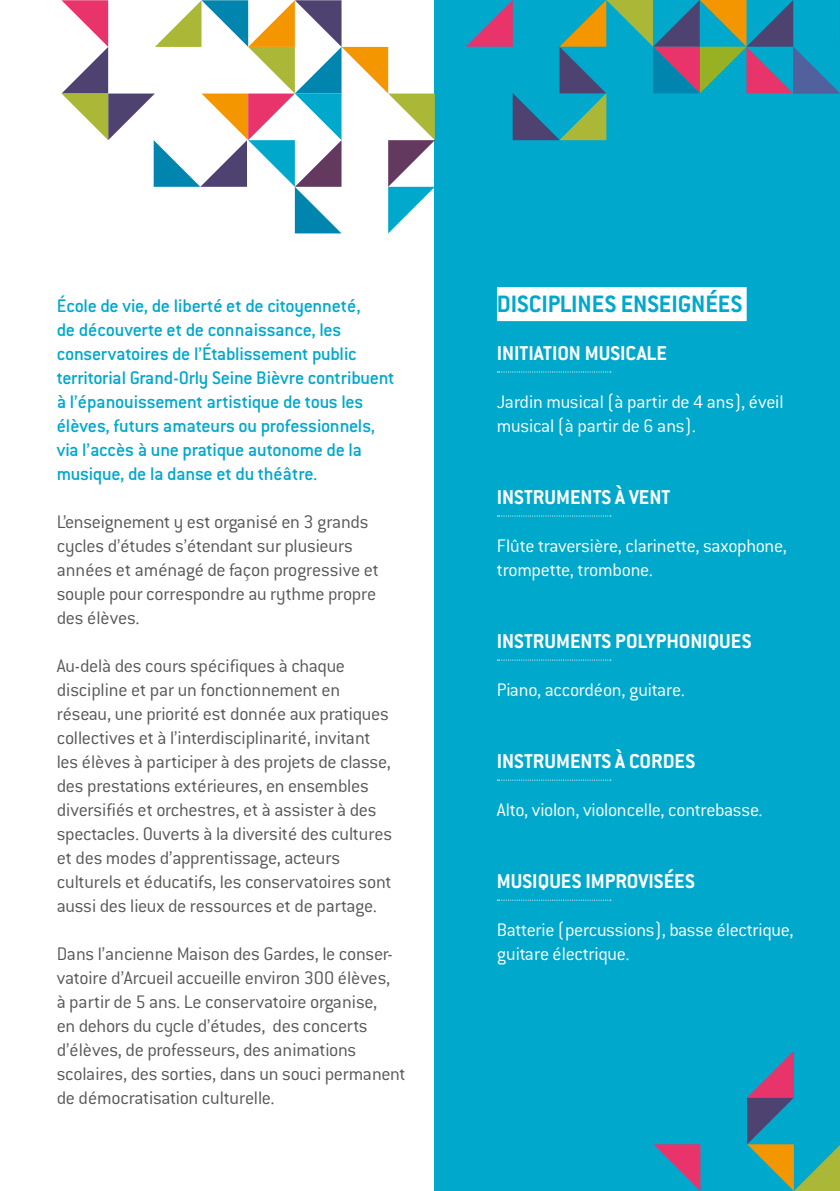
<style>
.page{position:relative;width:840px;height:1191px;background:#fff}
.page>*{position:absolute;margin:0;border:0;box-sizing:border-box;transform-origin:0 0}
.t1{font:700 26px "Conduit ITC";color:#00a8cc}
.t2{font:700 22px "Conduit ITC";color:#fff}
.t3{font:300 20px/24px "Conduit ITC";letter-spacing:-.01em;color:#575756}
.t4{font:500 20px/24px "Conduit ITC";letter-spacing:-.015em;color:#00a8cc}
.t5{font:300 20px/24px "Conduit ITC";letter-spacing:-.015em;color:#fff}
</style>
<div class="page">
<div style="left:434px;top:0;width:405px;height:1191px;background:#00a8cc"></div>
<svg style="left:466px;top:0;width:374px;height:140px"></svg>
<svg style="left:61px;top:0;width:373px;height:233px"></svg>
<svg style="left:654px;top:1051px;width:185px;height:140px"></svg>
<div style="left:496px;top:287px;width:250px;height:34px;background:#fff"></div>
<svg style="left:497px;top:371px;width:113px;height:1px"></svg>
<svg style="left:497px;top:515px;width:113px;height:1px"></svg>
<svg style="left:497px;top:659px;width:113px;height:1px"></svg>
<svg style="left:497px;top:779px;width:113px;height:1px"></svg>
<svg style="left:497px;top:899px;width:113px;height:1px"></svg>
<p class="t4" style="left:57px;top:294px;width:339px">École de vie, de liberté et de citoyenneté,<br>de découverte et de connaissance, les conservatoires de l’Établissement public territorial Grand-Orly Seine Bièvre contribuent à l’épanouissement artistique de tous les élèves, futurs amateurs ou professionnels, via l’accès à une pratique autonome de la musique, de la danse et du théâtre.</p>
<p class="t3" style="left:57px;top:510px;width:323px">L’enseignement y est organisé en 3 grands cycles d’études s’étendant sur plusieurs années et aménagé de façon progressive et souple pour correspondre au rythme propre des élèves.</p>
<p class="t3" style="left:57px;top:654px;width:337px">Au-delà des cours spécifiques à chaque discipline et par un fonctionnement en réseau, une priorité est donnée aux pratiques collectives et à l’interdisciplinarité, invitant les élèves à participer à des projets de classe, des prestations extérieures, en ensembles diversifiés et orchestres, et à assister à des spectacles. Ouverts à la diversité des cultures et des modes d’apprentissage, acteurs culturels et éducatifs, les conservatoires sont aussi des lieux de ressources et de partage.</p>
<p class="t3" style="left:57px;top:942px;width:350px">Dans l’ancienne Maison des Gardes, le conser&shy;vatoire d’Arcueil accueille environ 300 élèves,<br>à partir de 5 ans. Le conservatoire organise,<br>en dehors du cycle d’études, des concerts d’élèves, de professeurs, des animations scolaires, des sorties, dans un souci permanent de démocratisation culturelle.</p>
<h1 class="t1" style="left:496px;top:289px;width:246px">DISCIPLINES ENSEIGNÉES</h1>
<p class="t2" style="left:496px;top:340px;width:172px">INITIATION MUSICALE</p>
<p class="t5" style="left:496px;top:390px;width:288px">Jardin musical (à partir de 4 ans), éveil musical (à partir de 6 ans).</p>
<p class="t2" style="left:496px;top:484px;width:175px">INSTRUMENTS À VENT</p>
<p class="t5" style="left:496px;top:534px;width:291px">Flûte traversière, clarinette, saxophone, trompette, trombone.</p>
<p class="t2" style="left:496px;top:628px;width:256px">INSTRUMENTS POLYPHONIQUES</p>
<p class="t5" style="left:496px;top:678px;width:189px">Piano, accordéon, guitare.</p>
<p class="t2" style="left:496px;top:748px;width:199px">INSTRUMENTS À CORDES</p>
<p class="t5" style="left:496px;top:798px;width:267px">Alto, violon, violoncelle, contrebasse.</p>
<p class="t2" style="left:496px;top:868px;width:199px">MUSIQUES IMPROVISÉES</p>
<p class="t5" style="left:496px;top:918px;width:298px">Batterie (percussions), basse électrique, guitare électrique.</p>
</div>
